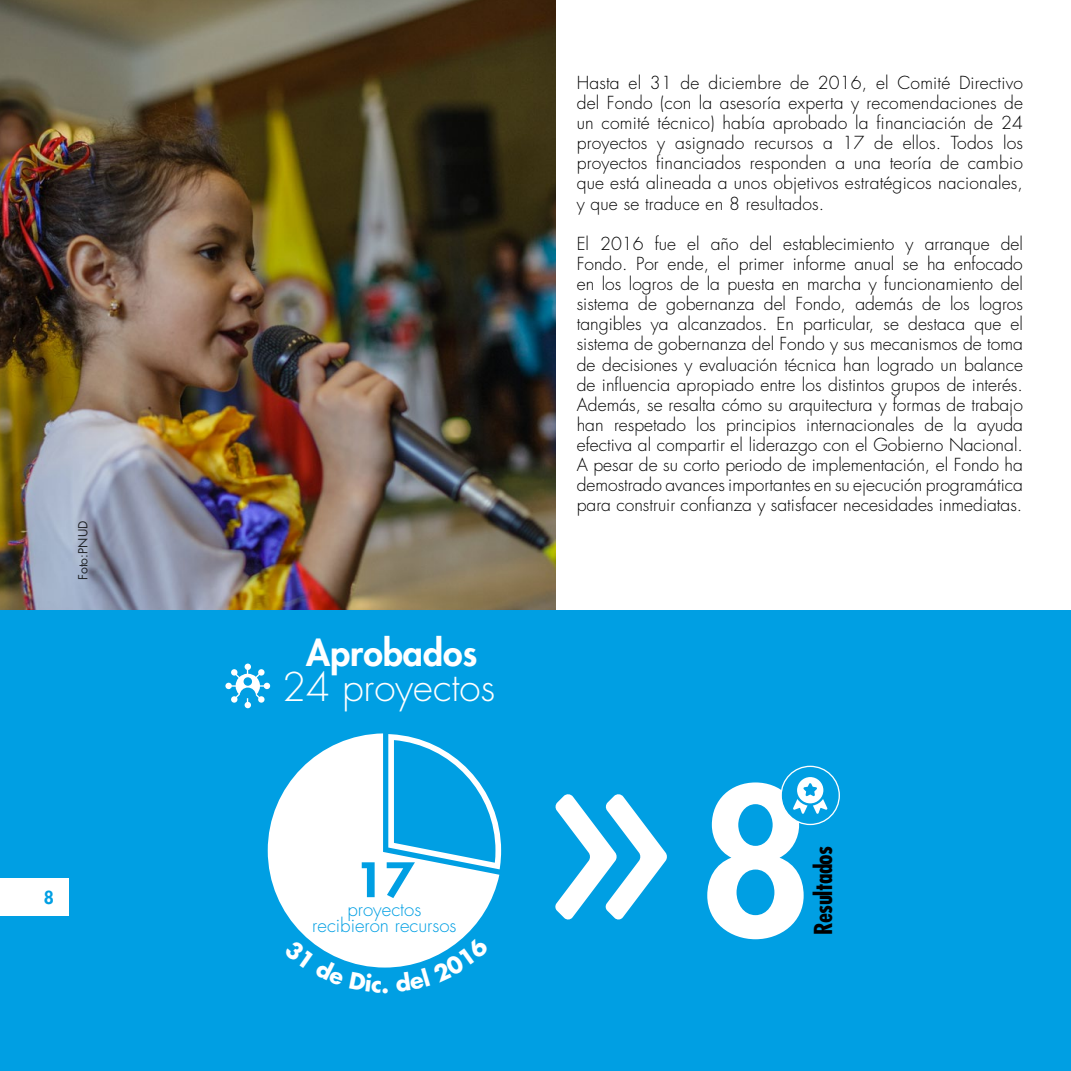
<style>
.page{position:relative;width:1071px;height:1071px;background:#fff}
.page>*{position:absolute;margin:0;border:0;box-sizing:border-box;transform-origin:0 0}
.t1{font:800 197.58px "Futura Std";color:#fff}
.t2{font:800 46.2px "Futura Std";color:#009fe3;scale:1.13 1}
.t3{font:300 38.68px "Futura Std";color:#fff}
.t4{font:800 35.52px "Futura Std";color:#fff}
.t5{font:700 condensed 24.15px "Futura Std";letter-spacing:-.025em;color:#000}
.t6{font:700 22.22px "Futura Std";color:#fff}
.t7{font:300 18.55px/16.6px "Futura Std";color:#009fe3;text-align:center}
.t8{font:300 17.5px/20.1px "Futura Std";letter-spacing:.005em;color:#000;text-align:justify}
.t9{font:800 17.5px "Futura Std";color:#009fe3}
.t10{font:12.25px "Futura Std";color:#000}
</style>
<div class="page">
<img style="left:0;top:0;width:555px;height:610px">
<div style="left:0;top:610px;width:1071px;height:461px;background:#009fe3"></div>
<svg style="left:268px;top:733px;width:231px;height:235px;fill:#fff"></svg>
<svg style="left:388px;top:734px;width:113px;height:135px"></svg>
<div style="left:781px;top:766px;width:59px;height:59px;border:1px solid #fff;border-radius:50%"></div>
<svg style="left:225px;top:664px;width:45px;height:44px"></svg>
<svg style="left:793px;top:777px;width:35px;height:37px"></svg>
<svg style="left:555px;top:794px;width:112px;height:126px"></svg>
<div style="left:0;top:878px;width:69px;height:38px;background:#fff"></div>
<svg style="left:284px;top:939px;width:97px;height:29px"></svg>
<svg style="left:395px;top:937px;width:94px;height:31px"></svg>
<p class="t10" style="left:75px;top:580px;width:61px;rotate:-90deg">Foto:PNUD</p>
<p class="t9" style="left:44px;top:887px;width:12px">8</p>
<h3 class="t4" style="left:306px;top:630px;width:173px">Aprobados</h3>
<h3 class="t3" style="left:282px;top:663px;width:215px">24 proyectos</h3>
<h2 class="t2" style="left:354px;top:851px;width:55px">17</h2>
<p class="t7" style="left:312px;top:901px;width:146px">proyectos recibieron recursos</p>
<p class="t6" style="left:382px;top:969px;width:9px">.</p>
<p class="t8" style="left:577px;top:73px;width:448px">Hasta el 31 de diciembre de 2016, el Comité Directivo del Fondo (con la asesoría experta y recomendaciones de un comité técnico) había aprobado la financiación de 24 proyectos y asignado recursos a 17 de ellos. Todos los proyectos financiados responden a una teoría de cambio que está alineada a unos objetivos estratégicos nacionales, y que se traduce en 8 resultados.</p>
<p class="t8" style="left:577px;top:234px;width:448px">El 2016 fue el año del establecimiento y arranque del Fondo. Por ende, el primer informe anual se ha enfocado en los logros de la puesta en marcha y funcionamiento del sistema de gobernanza del Fondo, además de los logros tangibles ya alcanzados. En particular, se destaca que el sistema de gobernanza del Fondo y sus mecanismos de toma de decisiones y evaluación técnica han logrado un balance de influencia apropiado entre los distintos grupos de interés.<br>Además, se resalta cómo su arquitectura y formas de trabajo han respetado los principios internacionales de la ayuda efectiva al compartir el liderazgo con el Gobierno Nacional.<br>A pesar de su corto periodo de implementación, el Fondo ha demostrado avances importantes en su ejecución programática para construir confianza y satisfacer necesidades inmediatas.</p>
<h1 class="t1" style="left:698px;top:737px;width:116px">8</h1>
<h3 class="t5" style="left:808px;top:935px;width:91px;rotate:-90deg">Resultados</h3>
</div>
